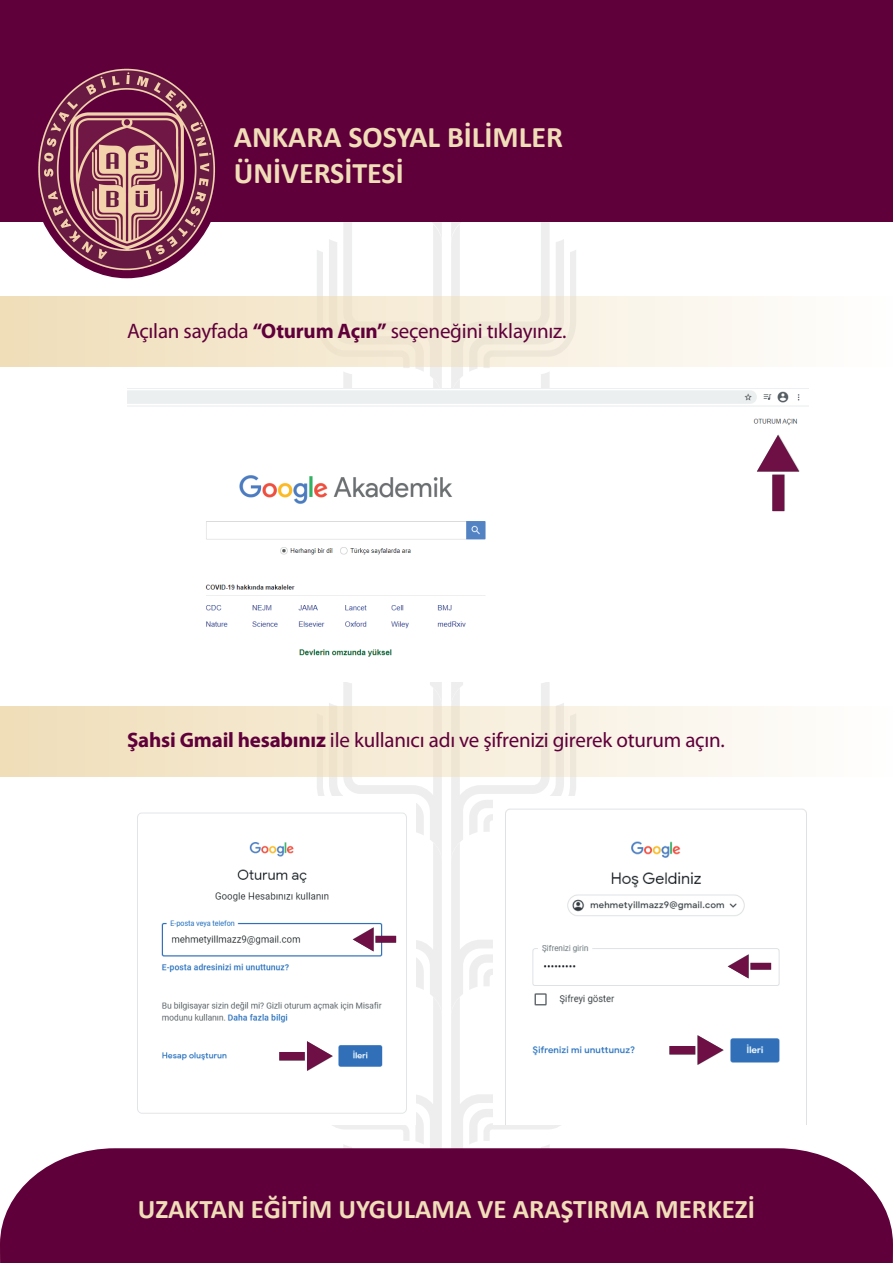
<style>
.page{position:relative;width:893px;height:1263px;background:#fff}
.page>*{position:absolute;margin:0;border:0;box-sizing:border-box;transform-origin:0 0}
.t1{font:700 30px/36px "Calibri";color:#f0deb9}
.t2{font:700 27px "Calibri";color:#f0deb9}
.t3{font:21px "Myriad Pro";letter-spacing:-.01em;color:#60003a}
.s1{font-weight:700}
</style>
<div class="page">
<svg style="left:332px;top:1016px;width:229px;height:132px"></svg>
<svg style="left:416px;top:861px;width:77px;height:155px"></svg>
<svg style="left:317px;top:776px;width:259px;height:85px"></svg>
<svg style="left:329px;top:682px;width:235px;height:24px"></svg>
<svg style="left:317px;top:242px;width:259px;height:146px"></svg>
<svg style="left:329px;top:222px;width:235px;height:20px"></svg>
<div style="left:0;top:296px;width:893px;height:71px;background:linear-gradient(to right,#efddb7,#fdfdfd)"></div>
<div style="left:0;top:1148px;width:893px;height:115px;background:#60003a"></div>
<div style="left:0;top:0;width:893px;height:222px;background:#60003a"></div>
<img style="left:38px;top:68px;width:177px;height:208px">
<div style="left:0;top:706px;width:893px;height:70px;background:linear-gradient(to right,#efddb8,#fefefd)"></div>
<img style="left:137px;top:797px;width:278px;height:328px">
<img style="left:352px;top:926px;width:45px;height:27px">
<img style="left:278px;top:1039px;width:55px;height:33px">
<img style="left:127px;top:388px;width:681px;height:269px">
<img style="left:753px;top:433px;width:48px;height:80px">
<img style="left:494px;top:797px;width:313px;height:328px">
<img style="left:727px;top:953px;width:45px;height:28px">
<img style="left:669px;top:1033px;width:55px;height:33px">
<h1 class="t1" style="left:234px;top:119px;width:331px">ANKARA SOSYAL BİLİMLER<br>ÜNİVERSİTESİ</h1>
<p class="t3" style="left:127px;top:318px;width:441px">Açılan sayfada <span class="s1">“Oturum Açın”</span> seçeneğini tıklayınız.</p>
<p class="t3" style="left:127px;top:727px;width:599px"><span class="s1">Şahsi Gmail hesabınız</span> ile kullanıcı adı ve şifrenizi girerek oturum açın.</p>
<p class="t2" style="left:138px;top:1190px;width:619px">UZAKTAN EĞİTİM UYGULAMA VE ARAŞTIRMA MERKEZİ</p>
</div>
